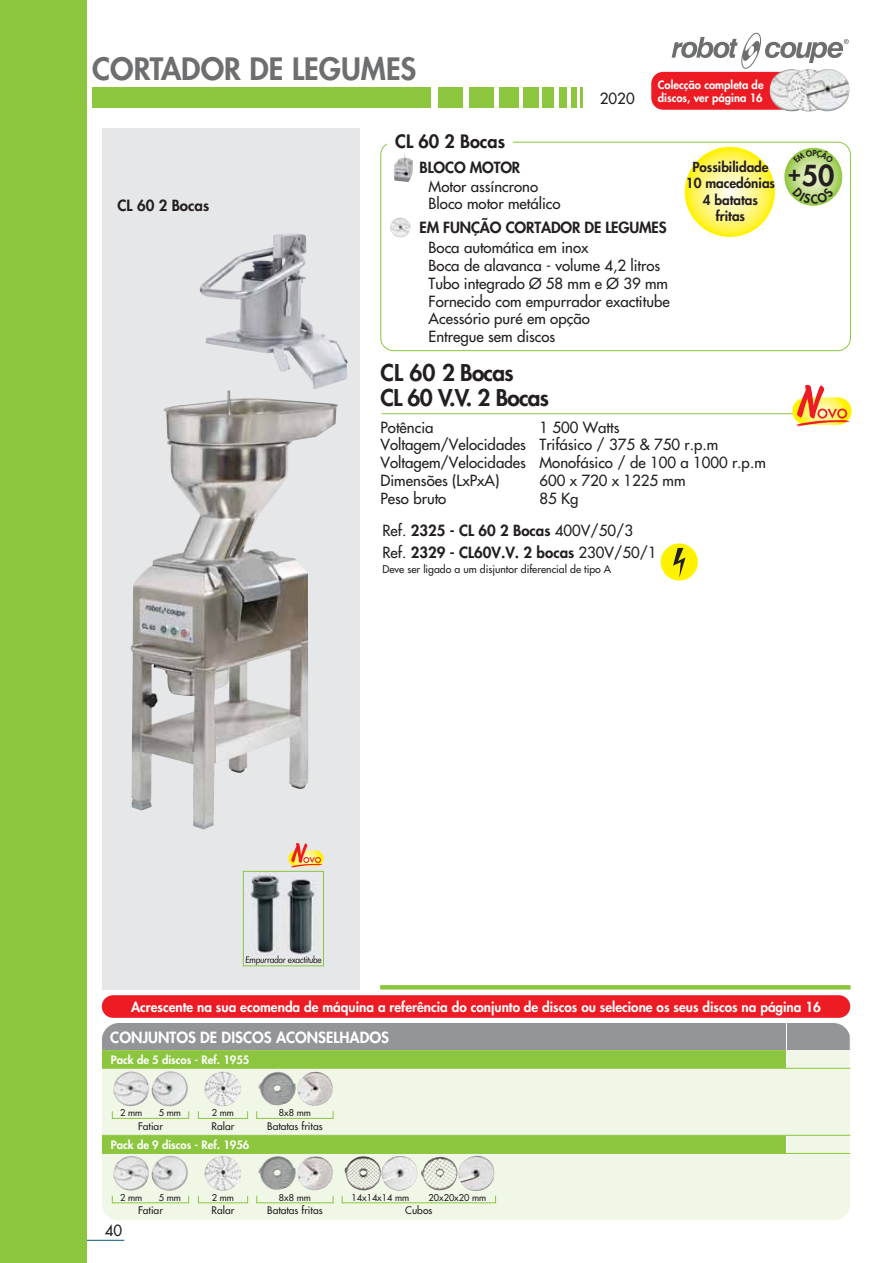
<style>
.page{position:relative;width:893px;height:1263px;background:#fff}
.page>*{position:absolute;margin:0;border:0;box-sizing:border-box;transform-origin:0 0}
.t1{font:800 30px "Futura";color:#6d6e70}
.t2{font:800 28.2px "Futura";color:#231f20}
.t3{font:800 22.5px/25.8px "Futura";letter-spacing:-.03em;color:#231f20}
.t4{font:800 21.9px "Futura";color:#231f20}
.t5{font:800 18px "Futura";color:#231f20}
.t6{font:15px/17.7px "Futura";color:#231f20}
.t7{font:800 15px/21.5px "Futura";letter-spacing:-.01em;color:#231f20}
.t8{font:800 15px "Futura";color:#fff}
.t9{font:800 13.5px "Futura";color:#fff}
.t10{font:800 13.5px/16.2px "Futura";color:#231f20;text-align:center}
.t11{font:800 11.25px/13.5px "Futura";color:#fff}
.t12{font:10.5px "Futura";color:#231f20}
.t13{font:10.2px "Futura";color:#231f20}
.t14{font:9.15px "Futura";color:#231f20}
.t15{font:8.25px "Futura";letter-spacing:-.02em;color:#231f20}
.s1{font-weight:400}
</style>
<div class="page">
<hr style="left:84px;top:1240px;width:40px;height:1px;background:#005480">
<div style="left:0;top:0;width:87px;height:1263px;background:#8cc63f"></div>
<div style="left:92px;top:88px;width:339px;height:20px;background:#8cc63f"></div>
<div style="left:438px;top:88px;width:25px;height:20px;background:#8cc63f"></div>
<div style="left:469px;top:88px;width:25px;height:20px;background:#8cc63f"></div>
<div style="left:499px;top:88px;width:20px;height:20px;background:#8cc63f"></div>
<div style="left:523px;top:88px;width:15px;height:20px;background:#8cc63f"></div>
<div style="left:543px;top:88px;width:11px;height:20px;background:#8cc63f"></div>
<div style="left:559px;top:88px;width:8px;height:20px;background:#8cc63f"></div>
<div style="left:571px;top:88px;width:5px;height:20px;background:#8cc63f"></div>
<hr style="left:580px;top:88px;width:3px;height:20px;background:#8cc63f">
<svg style="left:672px;top:32px;width:177px;height:37px"></svg>
<div style="left:651px;top:72px;width:183px;height:38px;background:#ed1c24;border-radius:12px"></div>
<img style="left:770px;top:70px;width:16px;height:41px">
<img style="left:786px;top:69px;width:19px;height:42px">
<img style="left:805px;top:69px;width:45px;height:42px">
<hr style="left:380px;top:985px;width:470px;height:4px;background:#8cc63f">
<div style="left:380px;top:142px;width:471px;height:209px;border:1px solid #8cc63f;border-radius:13px"></div>
<img style="left:390px;top:218px;width:20px;height:19px">
<img style="left:394px;top:153px;width:19px;height:29px">
<div style="left:387px;top:129px;width:126px;height:23px;background:#fff"></div>
<hr style="left:382px;top:413px;width:469px;height:1px;background:#8cc63f">
<svg style="left:685px;top:147px;width:90px;height:90px;background:#fff56c"></svg>
<svg style="left:792px;top:397px;width:60px;height:28px"></svg>
<svg style="left:794px;top:385px;width:56px;height:41px"></svg>
<svg style="left:785px;top:148px;width:57px;height:57px"></svg>
<div style="left:784px;top:148px;width:58px;height:58px;border:1px solid #fff;border-radius:50%"></div>
<div style="left:102px;top:128px;width:257px;height:861px;background:#e6e7e8"></div>
<img style="left:199px;top:233px;width:149px;height:156px">
<img style="left:130px;top:390px;width:208px;height:439px">
<div style="left:661px;top:543px;width:37px;height:37px;background:#fff200;border-radius:50%"></div>
<svg style="left:673px;top:548px;width:12px;height:29px"></svg>
<svg style="left:102px;top:1069px;width:748px;height:151px;background:#e2f0d1"></svg>
<svg style="left:786px;top:1136px;width:1px;height:17px"></svg>
<svg style="left:102px;top:1023px;width:749px;height:45px;background:#94aa7b"></svg>
<hr style="left:102px;top:1135px;width:748px;height:1px;background:#8cc63f">
<hr style="left:102px;top:1153px;width:748px;height:1px;background:#8cc63f">
<hr style="left:102px;top:1068px;width:748px;height:1px;background:#8cc63f">
<hr style="left:112px;top:1118px;width:77px;height:1px;background:#8cc63f">
<hr style="left:112px;top:1202px;width:77px;height:1px;background:#8cc63f">
<hr style="left:256px;top:1118px;width:77px;height:1px;background:#8cc63f">
<hr style="left:256px;top:1202px;width:77px;height:1px;background:#8cc63f">
<hr style="left:342px;top:1202px;width:154px;height:1px;background:#8cc63f">
<hr style="left:198px;top:1118px;width:50px;height:1px;background:#8cc63f">
<hr style="left:198px;top:1202px;width:50px;height:1px;background:#8cc63f">
<img style="left:109px;top:1156px;width:38px;height:38px">
<img style="left:109px;top:1071px;width:38px;height:38px">
<img style="left:147px;top:1156px;width:43px;height:39px">
<img style="left:147px;top:1071px;width:43px;height:39px">
<img style="left:204px;top:1072px;width:38px;height:35px">
<img style="left:204px;top:1156px;width:38px;height:35px">
<img style="left:258px;top:1072px;width:76px;height:35px">
<img style="left:258px;top:1156px;width:76px;height:35px">
<img style="left:343px;top:1156px;width:75px;height:35px">
<img style="left:421px;top:1156px;width:36px;height:35px">
<img style="left:457px;top:1156px;width:38px;height:36px">
<div style="left:102px;top:995px;width:748px;height:23px;background:#ed1c24;border-radius:11px"></div>
<img style="left:245px;top:874px;width:71px;height:41px">
<img style="left:257px;top:915px;width:17px;height:38px">
<img style="left:289px;top:915px;width:24px;height:40px">
<img style="left:309px;top:955px;width:12px;height:4px">
<img style="left:246px;top:955px;width:63px;height:4px">
<div style="left:243px;top:871px;width:81px;height:95px;border:1px solid #8cc63f"></div>
<svg style="left:288px;top:850px;width:36px;height:17px"></svg>
<svg style="left:290px;top:843px;width:33px;height:25px"></svg>
<svg style="left:792px;top:187px;width:42px;height:17px"></svg>
<svg style="left:793px;top:149px;width:41px;height:14px"></svg>
<h1 class="t1" style="left:92px;top:54px;width:326px">CORTADOR DE LEGUMES</h1>
<p class="t5" style="left:395px;top:132px;width:111px">CL 60 2 Bocas</p>
<p class="t6" style="left:600px;top:90px;width:36px">2020</p>
<p class="t11" style="left:658px;top:79px;width:107px">Colecção completa de discos, ver página 16</p>
<p class="t7" style="left:118px;top:196px;width:93px">CL 60 2 Bocas</p>
<p class="t7" style="left:420px;top:158px;width:102px">BLOCO MOTOR</p>
<p class="t6" style="left:429px;top:179px;width:134px;line-height:17.2px">Motor assíncrono<br>Bloco motor metálico</p>
<p class="t7" style="left:420px;top:218px;width:249px">EM FUNÇÃO CORTADOR DE LEGUMES</p>
<p class="t6" style="left:429px;top:240px;width:243px">Boca automática em inox<br>Boca de alavanca - volume 4,2 litros<br>Tubo integrado Ø 58 mm e Ø 39 mm<br>Fornecido com empurrador exactitube<br>Acessório puré em opção<br>Entregue sem discos</p>
<p class="t10" style="left:686px;top:160px;width:91px">Possibilidade<br>10 macedónias<br>4 batatas<br>fritas</p>
<h2 class="t2" style="left:802px;top:162px;width:34px">50</h2>
<h3 class="t4" style="left:788px;top:162px;width:14px">+</h3>
<h3 class="t3" style="left:380px;top:361px;width:170px">CL 60 2 Bocas<br>CL 60 V.V. 2 Bocas</h3>
<p class="t6" style="left:380px;top:420px;width:55px">Potência</p>
<p class="t6" style="left:380px;top:420px;width:387px;text-indent:159px">1 500 Watts Voltagem/Velocidades Trifásico / 375 &amp; 750 r.p.m Voltagem/Velocidades Monofásico / de 100 a 1000 r.p.m Dimensões (LxPxA)</p>
<p class="t6" style="left:539px;top:473px;width:148px">600 x 720 x 1225 mm</p>
<p class="t6" style="left:380px;top:491px;width:67px">Peso bruto</p>
<p class="t6" style="left:539px;top:491px;width:41px">85 Kg</p>
<p class="t7" style="left:382px;top:521px;width:276px"><span class="s1">Ref.</span> 2325 - CL 60 2 Bocas <span class="s1">400V/50/3<br>Ref.</span> 2329 - CL60V.V. 2 bocas <span class="s1">230V/50/1</span></p>
<p class="t12" style="left:382px;top:563px;width:230px">Deve ser ligado a um disjuntor diferencial de tipo A</p>
<p class="t15" style="left:245px;top:955px;width:78px">Empurrador exactitube</p>
<p class="t9" style="left:131px;top:1000px;width:691px">Acrescente na sua ecomenda de máquina a referência do conjunto de discos ou selecione os seus discos na página 16</p>
<p class="t8" style="left:110px;top:1030px;width:280px">CONJUNTOS DE DISCOS ACONSELHADOS</p>
<p class="t11" style="left:111px;top:1053px;width:140px">Pack de 5 discos - Ref. 1955</p>
<p class="t14" style="left:120px;top:1108px;width:24px">2 mm</p>
<p class="t14" style="left:159px;top:1108px;width:24px">5 mm</p>
<p class="t14" style="left:279px;top:1108px;width:33px">8x8 mm</p>
<p class="t14" style="left:212px;top:1108px;width:24px">2 mm</p>
<p class="t13" style="left:138px;top:1121px;width:26px">Fatiar</p>
<p class="t13" style="left:212px;top:1121px;width:24px">Ralar</p>
<p class="t13" style="left:267px;top:1121px;width:57px">Batatas fritas</p>
<p class="t11" style="left:111px;top:1139px;width:140px">Pack de 9 discos - Ref. 1956</p>
<p class="t14" style="left:120px;top:1193px;width:24px">2 mm</p>
<p class="t14" style="left:212px;top:1193px;width:24px">2 mm</p>
<p class="t14" style="left:159px;top:1193px;width:24px">5 mm</p>
<p class="t14" style="left:279px;top:1193px;width:33px">8x8 mm</p>
<p class="t14" style="left:352px;top:1193px;width:59px">14x14x14 mm</p>
<p class="t14" style="left:429px;top:1193px;width:59px">20x20x20 mm</p>
<p class="t13" style="left:138px;top:1205px;width:26px">Fatiar</p>
<p class="t13" style="left:212px;top:1205px;width:24px">Ralar</p>
<p class="t13" style="left:267px;top:1205px;width:57px">Batatas fritas</p>
<p class="t13" style="left:405px;top:1205px;width:29px">Cubos</p>
<p class="t6" style="left:105px;top:1223px;width:19px">40</p>
</div>
